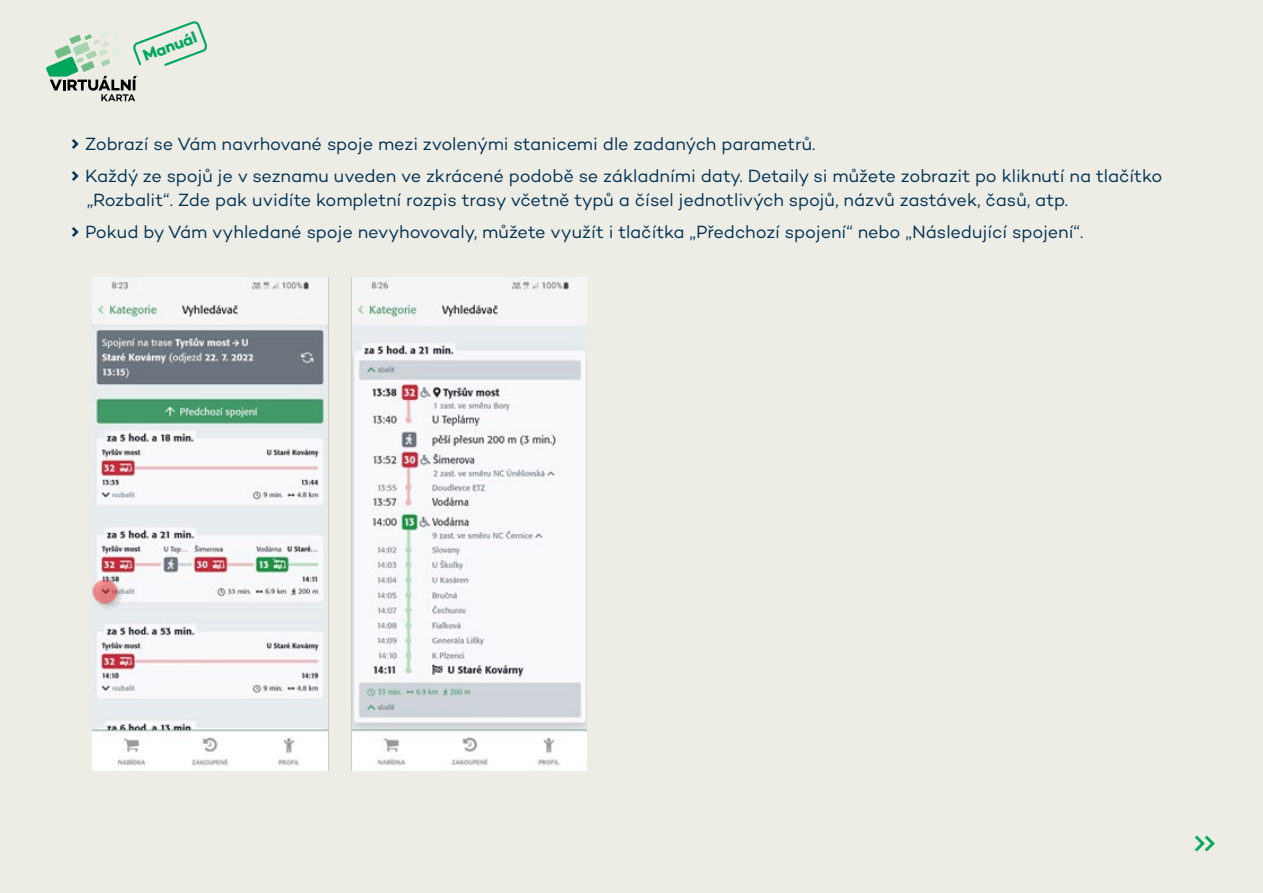
<style>
.page{position:relative;width:1263px;height:893px;background:#edece5}
.page>*{position:absolute;margin:0;border:0;box-sizing:border-box;transform-origin:0 0}
.t1{font:500 31.05px "Campton";color:#00a75d}
.t2{font:18px/32px "Campton";letter-spacing:-.005em;color:#003254}
.t3{font:700 16.05px "Campton";color:#00a75d}
.s1{font-weight:700}
</style>
<div class="page">
<svg style="left:46px;top:21px;width:161px;height:80px"></svg>
<img style="left:92px;top:277px;width:494px;height:494px">
<img style="left:92px;top:577px;width:35px;height:36px">
<p class="t3" style="left:140px;top:46px;width:58px;rotate:-20deg">Manuál</p>
<p class="t2" style="left:70px;top:128px;width:1094px"><span class="s1">↑</span> Zobrazí se Vám navrhované spoje mezi zvolenými stanicemi dle zadaných parametrů.<br><span class="s1">↑</span> Každý ze spojů je v seznamu uveden ve zkrácené podobě se základními daty. Detaily si můžete zobrazit po kliknutí na tlačítko</p>
<p class="t2" style="left:70px;top:184px;width:1015px;text-align:center">„Rozbalit“. Zde pak uvidíte kompletní rozpis trasy včetně typů a čísel jednotlivých spojů, názvů zastávek, časů, atp.<br><span class="s1">↑</span> Pokud by Vám vyhledané spoje nevyhovovaly, můžete využít i tlačítka „Předchozí spojení“ nebo „Následující spojení“.</p>
<h1 class="t1" style="left:1191px;top:824px;width:29px">↑↑</h1>
</div>
